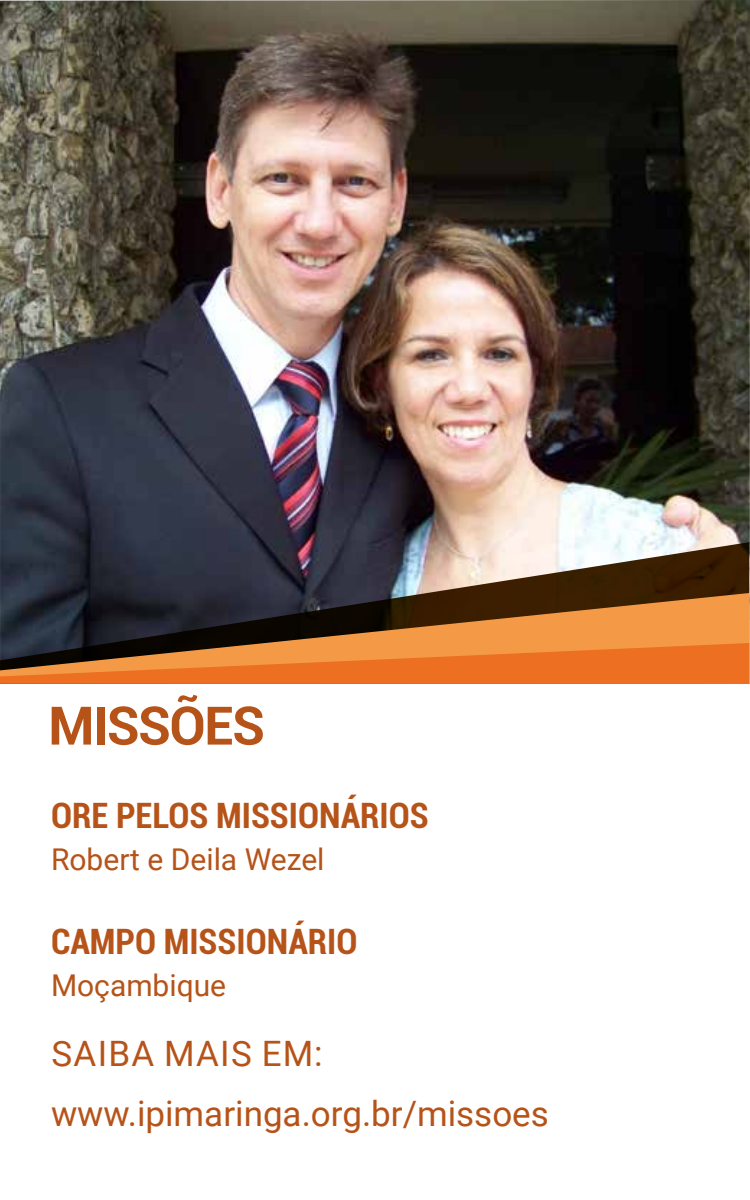
<style>
.page{position:relative;width:750px;height:1200px;background:#fff}
.page>*{position:absolute;margin:0;border:0;box-sizing:border-box;transform-origin:0 0}
.t1{font:700 53.1px "Roboto";letter-spacing:-.03em;color:#b65319}
.t2{font:35px/60px "Roboto";color:#b65319}
.t3{font:700 condensed 35px "Roboto";color:#b65319}
.t4{font:30px "Roboto";color:#b65319}
</style>
<div class="page">
<img style="left:0;top:0;width:750px;height:684px">
<svg style="left:0;top:542px;width:749px;height:51px"></svg>
<svg style="left:0;top:593px;width:749px;height:24px"></svg>
<svg style="left:0;top:617px;width:749px;height:67px"></svg>
<h1 class="t1" style="left:48px;top:688px;width:218px">MISSÕES</h1>
<p class="t3" style="left:51px;top:791px;width:379px">ORE PELOS MISSIONÁRIOS</p>
<p class="t4" style="left:51px;top:838px;width:275px">Robert e Deila Wezel</p>
<p class="t3" style="left:51px;top:917px;width:308px">CAMPO MISSIONÁRIO</p>
<p class="t4" style="left:51px;top:964px;width:177px">Moçambique</p>
<p class="t2" style="left:51px;top:1022px;width:499px">SAIBA MAIS EM: www.ipimaringa.org.br/missoes</p>
</div>
